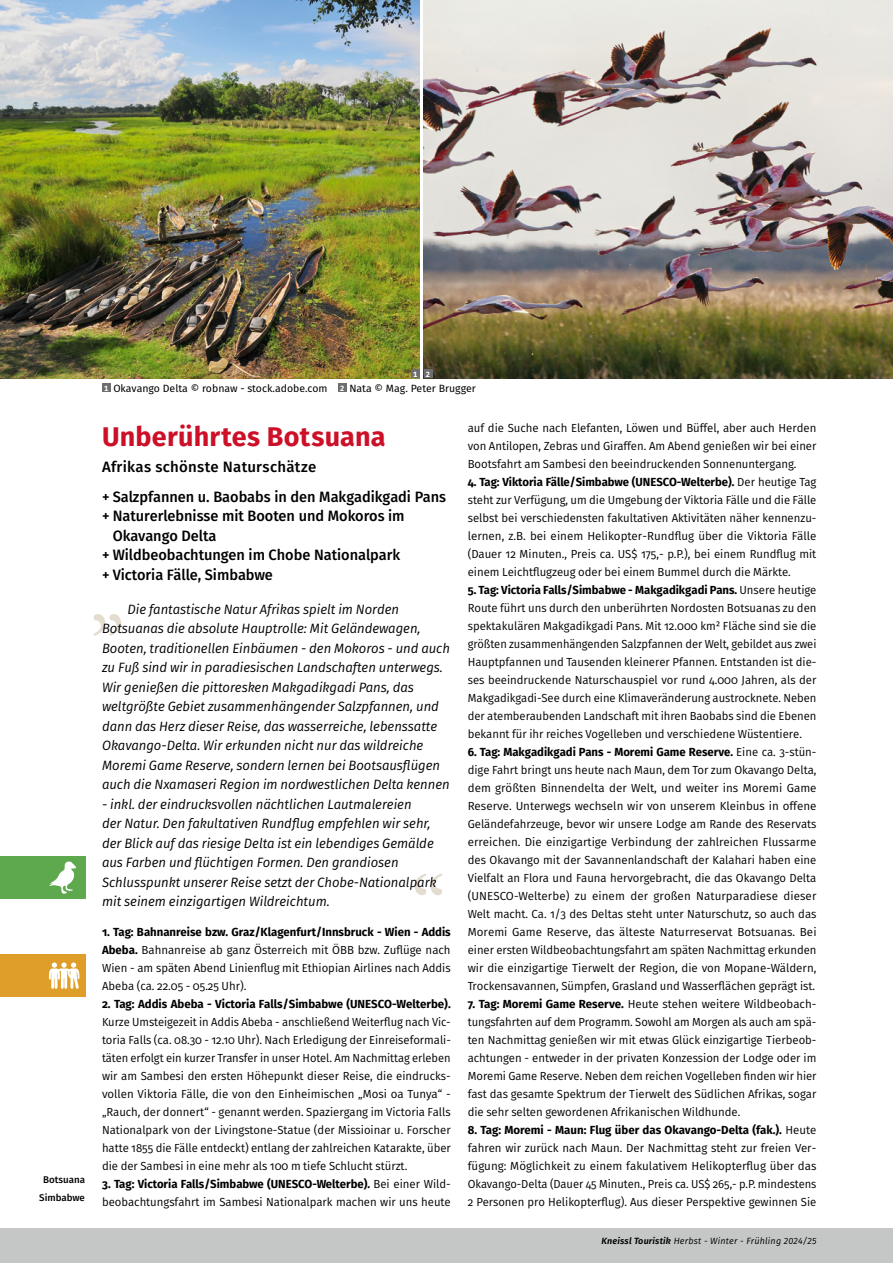
<style>
.page{position:relative;width:893px;height:1263px;background:#fff}
.page>*{position:absolute;margin:0;border:0;box-sizing:border-box;transform-origin:0 0}
._01a_Überschrift_1_Reise{font:700 27px "Fira Sans";letter-spacing:.01em;color:#cd0f28}
._01b_Unterüberschrift_2_Reise{font:500 15px/19.5px "Fira Sans";color:#000}
._01d_Einleitungstext_6mm{font:italic 13.5px/19.5px "Fira Sans";color:#000}
._02_Reiseverlauf{font:11.7px/18px "Fira Sans";color:#000;text-align:justify}
._02_Reiseverlauf-2{font:11.7px/18px "Fira Sans";color:#000;scale:.96 1}
._04_Bildlegende__Bildquelle{font:10.5px "Fira Sans";color:#000}
.Rubrik_b{font:500 9.75px "Fira Sans";color:#000}
.Fusszeile_bold_italic_rb{font:italic 9px "Fira Sans";letter-spacing:.02em;color:#000}
.t1{font:700 7.5px "Fira Sans";color:#fff}
.s1{font-weight:700}
.s2{font-weight:600}
</style>
<div class="page">
<svg style="left:415px;top:873px;width:27px;height:22px"></svg>
<svg style="left:93px;top:614px;width:28px;height:22px"></svg>
<div style="left:0;top:1229px;width:893px;height:34px;background:#c5c6c6"></div>
<div style="left:0;top:856px;width:85px;height:43px;background:#5ea84e"></div>
<svg style="left:49px;top:861px;width:27px;height:33px"></svg>
<div style="left:0;top:954px;width:85px;height:43px;background:#de9e29"></div>
<svg style="left:49px;top:962px;width:30px;height:27px"></svg>
<img style="left:424px;top:0;width:469px;height:378px">
<div style="left:102px;top:384px;width:9px;height:8px;background:#6e6e6e"></div>
<div style="left:338px;top:384px;width:9px;height:8px;background:#6e6e6e"></div>
<img style="left:0;top:0;width:420px;height:378px">
<div style="left:411px;top:369px;width:9px;height:9px;background:#6e6e6e"></div>
<div style="left:424px;top:369px;width:8px;height:9px;background:#6e6e6e"></div>
<p class="Rubrik_b" style="left:43px;top:1172px;width:43px">Botsuana</p>
<p class="Rubrik_b" style="left:39px;top:1190px;width:47px">Simbabwe</p>
<p class="t1" style="left:413px;top:368px;width:6px">1</p>
<p class="t1" style="left:426px;top:368px;width:6px">2</p>
<p class="t1" style="left:104px;top:382px;width:6px">1</p>
<p class="_04_Bildlegende__Bildquelle" style="left:113px;top:380px;width:216px">Okavango Delta © robnaw - stock.adobe.com</p>
<p class="t1" style="left:340px;top:382px;width:6px">2</p>
<p class="_04_Bildlegende__Bildquelle" style="left:349px;top:380px;width:128px">Nata © Mag. Peter Brugger</p>
<p class="_01a_Überschrift_1_Reise" style="left:102px;top:414px;width:285px">Unberührtes Botsuana</p>
<p class="_01b_Unterüberschrift_2_Reise" style="left:102px;top:456px;width:216px">Afrikas schönste Naturschätze</p>
<p class="_01b_Unterüberschrift_2_Reise" style="left:102px;top:486px;width:345px">+ Salzpfannen u. Baobabs in den Makgadikgadi Pans</p>
<p class="_01b_Unterüberschrift_2_Reise" style="left:113px;top:505px;width:293px;text-indent:-11px">+ Naturerlebnisse mit Booten und Mokoros im<br>Okavango Delta</p>
<p class="_01b_Unterüberschrift_2_Reise" style="left:102px;top:544px;width:300px">+ Wildbeobachtungen im Chobe Nationalpark</p>
<p class="_01b_Unterüberschrift_2_Reise" style="left:102px;top:564px;width:172px">+ Victoria Fälle, Simbabwe</p>
<p class="_01d_Einleitungstext_6mm" style="left:102px;top:599px;width:349px;text-indent:26px">Die fantastische Natur Afrikas spielt im Norden Botsuanas die absolute Hauptrolle: Mit Geländewagen, Booten, traditionellen Einbäumen - den Mokoros - und auch zu Fuß sind wir in paradiesischen Landschaften unterwegs.<br>Wir genießen die pittoresken Makgadikgadi Pans, das weltgrößte Gebiet zusammenhängender Salzpfannen, und dann das Herz dieser Reise, das wasserreiche, lebenssatte Okavango-Delta. Wir erkunden nicht nur das wildreiche Moremi Game Reserve, sondern lernen bei Bootsausflügen auch die Nxamaseri Region im nordwestlichen Delta kennen</p>
<p class="_01d_Einleitungstext_6mm" style="left:102px;top:794px;width:336px">- inkl. der eindrucksvollen nächtlichen Lautmalereien<br>der Natur. Den fakultativen Rundflug empfehlen wir sehr, der Blick auf das riesige Delta ist ein lebendiges Gemälde aus Farben und flüchtigen Formen. Den grandiosen Schlusspunkt unserer Reise setzt der Chobe-Nationalpark mit seinem einzigartigen Wildreichtum.</p>
<p class="_02_Reiseverlauf" style="left:102px;top:923px;width:350px"><span class="s1">1. Tag: Bahnanreise bzw. Graz/Klagenfurt/Innsbruck - Wien - Addis Abeba.</span> Bahnanreise ab ganz Österreich mit ÖBB bzw. Zuflüge nach Wien - am späten Abend Linienflug mit Ethiopian Airlines nach Addis Abeba (ca. 22.05 - 05.25 Uhr).</p>
<p class="_02_Reiseverlauf-2" style="left:102px;top:995px;width:365px"><span class="s1">2. Tag: Addis Abeba - Victoria Falls/Simbabwe (UNESCO-Welterbe).<br></span>Kurze Umsteigezeit in Addis Abeba - anschließend Weiterflug nach Vic&shy;toria Falls (ca. 08.30 - 12.10 Uhr). Nach Erledigung der Einreiseformali&shy;täten erfolgt ein kurzer Transfer in unser Hotel. Am Nachmittag erleben wir am Sambesi den ersten Höhepunkt dieser Reise, die eindrucks&shy;vollen Viktoria Fälle, die von den Einheimischen „Mosi oa Tunya“ - „Rauch, der donnert“ - genannt werden. Spaziergang im Victoria Falls Nationalpark von der Livingstone-Statue (der Missioinar u. Forscher hatte 1855 die Fälle entdeckt) entlang der zahlreichen Katarakte, über die der Sambesi in eine mehr als 100 m tiefe Schlucht stürzt.</p>
<p class="_02_Reiseverlauf" style="left:102px;top:1175px;width:350px"><span class="s1">3. Tag: Victoria Falls/Simbabwe (UNESCO-Welterbe).</span> Bei einer Wild&shy;beobachtungsfahrt im Sambesi Nationalpark machen wir uns heute</p>
<p class="_02_Reiseverlauf" style="left:468px;top:419px;width:350px">auf die Suche nach Elefanten, Löwen und Büffel, aber auch Herden von Antilopen, Zebras und Giraffen. Am Abend genießen wir bei einer Bootsfahrt am Sambesi den beeindruckenden Sonnenuntergang.</p>
<p class="_02_Reiseverlauf" style="left:468px;top:473px;width:350px"><span class="s1">4. Tag: Viktoria Fälle/Simbabwe (UNESCO-Welterbe).</span> Der heutige Tag steht zur Verfügung, um die Umgebung der Viktoria Fälle und die Fälle selbst bei verschiedensten fakultativen Aktivitäten näher kennenzu&shy;lernen, z.B. bei einem Helikopter-Rundflug über die Viktoria Fälle (Dauer 12 Minuten., Preis ca. US$ 175,- p.P.), bei einem Rundflug mit einem Leichtflugzeug oder bei einem Bummel durch die Märkte.</p>
<p class="_02_Reiseverlauf" style="left:468px;top:581px;width:350px"><span class="s1">5. Tag: Victoria Falls/Simbabwe - Makgadikgadi Pans.</span> Unsere heutige Route führt uns durch den unberührten Nordosten Botsuanas zu den spektakulären Makgadikgadi Pans. Mit 12.000 km² Fläche sind sie die größten zusammenhängenden Salzpfannen der Welt, gebildet aus zwei Hauptpfannen und Tausenden kleinerer Pfannen. Entstanden ist die&shy;ses beeindruckende Naturschauspiel vor rund 4.000 Jahren, als der Makgadikgadi-See durch eine Klimaveränderung austrocknete. Neben der atemberaubenden Landschaft mit ihren Baobabs sind die Ebenen bekannt für ihr reiches Vogelleben und verschiedene Wüstentiere.</p>
<p class="_02_Reiseverlauf" style="left:468px;top:743px;width:350px"><span class="s1">6. Tag: Makgadikgadi Pans - Moremi Game Reserve.</span> Eine ca. 3-stün&shy;dige Fahrt bringt uns heute nach Maun, dem Tor zum Okavango Delta, dem größten Binnendelta der Welt, und weiter ins Moremi Game Reserve. Unterwegs wechseln wir von unserem Kleinbus in offene Geländefahrzeuge, bevor wir unsere Lodge am Rande des Reservats erreichen. Die einzigartige Verbindung der zahlreichen Flussarme des Okavango mit der Savannenlandschaft der Kalahari haben eine Vielfalt an Flora und Fauna hervorgebracht, die das Okavango Delta (UNESCO-Welterbe) zu einem der großen Naturparadiese dieser Welt macht. Ca. 1/3 des Deltas steht unter Naturschutz, so auch das Moremi Game Reserve, das älteste Naturreservat Botsuanas. Bei einer ersten Wildbeobachtungsfahrt am späten Nachmittag erkunden wir die einzigartige Tierwelt der Region, die von Mopane-Wäldern, Trockensavannen, Sümpfen, Grasland und Wasserflächen geprägt ist.</p>
<p class="_02_Reiseverlauf" style="left:468px;top:995px;width:350px"><span class="s1">7. Tag: Moremi Game Reserve.</span> Heute stehen weitere Wildbeobach&shy;tungsfahrten auf dem Programm. Sowohl am Morgen als auch am spä&shy;ten Nachmittag genießen wir mit etwas Glück einzigartige Tierbeob&shy;achtungen - entweder in der privaten Konzession der Lodge oder im Moremi Game Reserve. Neben dem reichen Vogelleben finden wir hier fast das gesamte Spektrum der Tierwelt des Südlichen Afrikas, sogar die sehr selten gewordenen Afrikanischen Wildhunde.</p>
<p class="_02_Reiseverlauf" style="left:468px;top:1121px;width:350px"><span class="s1">8. Tag: Moremi - Maun: Flug über das Okavango-Delta (fak.).</span> Heute fahren wir zurück nach Maun. Der Nachmittag steht zur freien Ver&shy;fügung: Möglichkeit zu einem fakulativem Helikopterflug über das Okavango-Delta (Dauer 45 Minuten., Preis ca. US$ 265,- p.P. mindestens 2 Personen pro Helikopterflug). Aus dieser Perspektive gewinnen Sie</p>
<p class="Fusszeile_bold_italic_rb" style="left:602px;top:1234px;width:216px"><span class="s2">Kneissl Touristik</span> Herbst - Winter - Frühling 2024/25</p>
</div>
